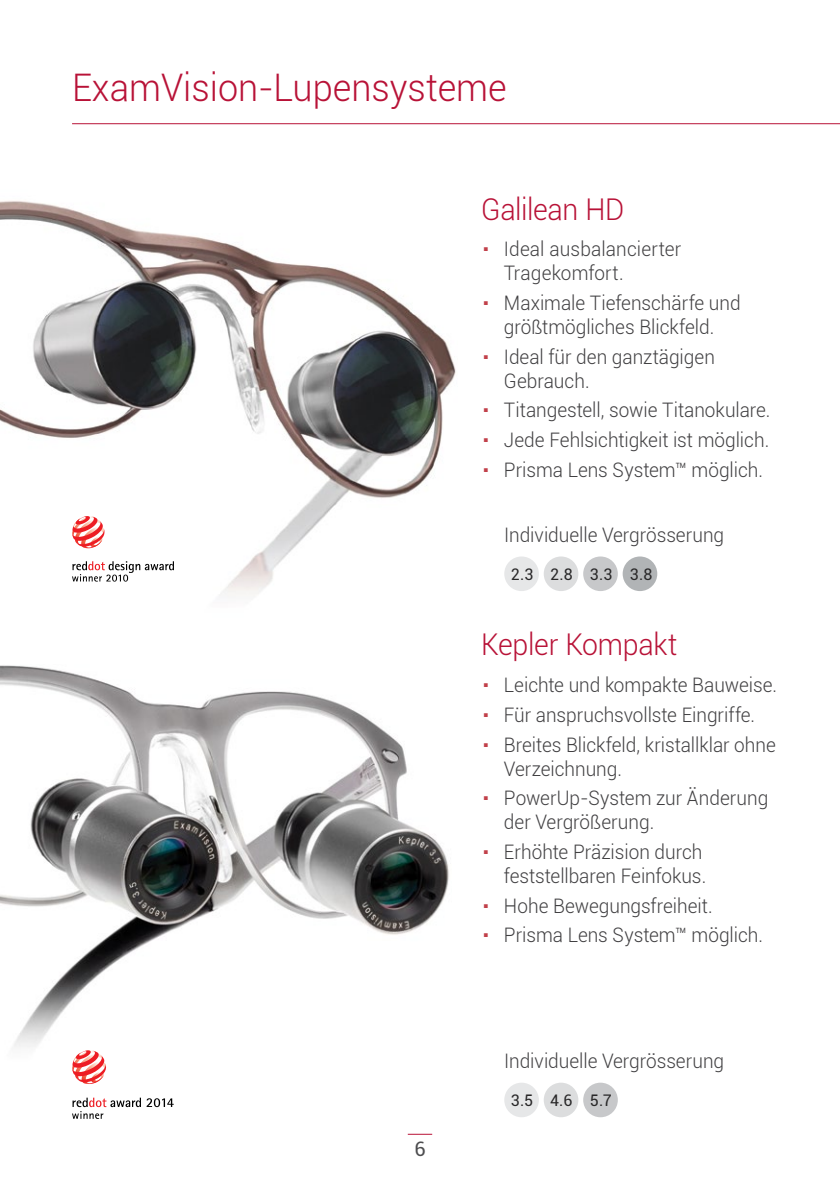
<style>
.page{position:relative;width:840px;height:1191px;background:#fff}
.page>*{position:absolute;margin:0;border:0;box-sizing:border-box;transform-origin:0 0}
.t1{font:300 38px "Roboto";color:#b81237;scale:.95 1}
.t2{font:300 30px "Roboto";letter-spacing:-.015em;color:#b81237;scale:.95 1}
.t3{font:300 20px/29.6px "Roboto";color:#414042;scale:.95 1}
.t4{font:20px "Roboto";color:#4d4d4f}
.t5{font:16px "Roboto";color:#292829}
</style>
<div class="page">
<svg style="left:407px;top:1134px;width:25px;height:1px"></svg>
<img style="left:0;top:665px;width:449px;height:382px">
<img style="left:0;top:201px;width:456px;height:395px">
<hr style="left:72px;top:123px;width:767px;height:1px;background:#b81237">
<div style="left:504px;top:556px;width:34px;height:35px;background:#e6e7e8;border-radius:50%"></div>
<div style="left:543px;top:556px;width:35px;height:35px;background:#dcddde;border-radius:50%"></div>
<div style="left:583px;top:556px;width:34px;height:35px;background:#c7c8ca;border-radius:50%"></div>
<div style="left:622px;top:556px;width:35px;height:35px;background:#b1b4b6;border-radius:50%"></div>
<div style="left:504px;top:1082px;width:34px;height:35px;background:#e6e7e8;border-radius:50%"></div>
<div style="left:543px;top:1082px;width:35px;height:35px;background:#dcddde;border-radius:50%"></div>
<div style="left:583px;top:1082px;width:34px;height:35px;background:#c7c8ca;border-radius:50%"></div>
<svg style="left:72px;top:516px;width:32px;height:32px"></svg>
<svg style="left:72px;top:561px;width:102px;height:20px"></svg>
<svg style="left:72px;top:1050px;width:34px;height:34px"></svg>
<svg style="left:72px;top:1097px;width:102px;height:22px"></svg>
<h1 class="t1" style="left:72px;top:61px;width:459px">ExamVision-Lupensysteme</h1>
<h2 class="t2" style="left:481px;top:188px;width:152px">Galilean HD</h2>
<p class="t3" style="left:503px;top:236px;width:188px;line-height:24px;text-indent:-23px"><sup>.</sup> Ideal ausbalancierter<br>Tragekomfort.</p>
<p class="t3" style="left:481px;top:290px;width:274px;line-height:24px;text-align:center"><sup>.</sup> Maximale Tiefenschärfe und größtmögliches Blickfeld.</p>
<p class="t3" style="left:503px;top:344px;width:223px;line-height:24px;text-indent:-23px"><sup>.</sup> Ideal für den ganztägigen<br>Gebrauch.</p>
<p class="t3" style="left:481px;top:395px;width:305px;text-align:justify"><sup>.</sup> Titangestell, sowie Titanokulare. <sup>.</sup> Jede Fehlsichtigkeit ist möglich. <sup>.</sup> Prisma Lens System™ möglich.</p>
<p class="t3" style="left:504px;top:519px;width:233px">Individuelle Vergrösserung</p>
<p class="t5" style="left:510px;top:562px;width:143px">2.3 2.8 3.3 3.8</p>
<h2 class="t2" style="left:481px;top:623px;width:208px">Kepler Kompakt</h2>
<p class="t3" style="left:481px;top:669px;width:312px"><sup>.</sup> Leichte und kompakte Bauweise. <sup>.</sup> Für anspruchsvollste Eingriffe.<br><sup>.</sup> Breites Blickfeld, kristallklar ohne</p>
<p class="t3" style="left:481px;top:753px;width:303px;text-indent:23px">Verzeichnung.<br><sup>.</sup> PowerUp-System zur Änderung</p>
<p class="t3" style="left:481px;top:806px;width:234px;text-indent:23px">der Vergrößerung.<br><sup>.</sup> Erhöhte Präzision durch</p>
<p class="t3" style="left:481px;top:860px;width:298px;text-indent:23px">feststellbaren Feinfokus.<br><sup>.</sup> Hohe Bewegungsfreiheit.<br><sup>.</sup> Prisma Lens System™ möglich.</p>
<p class="t3" style="left:504px;top:1045px;width:233px">Individuelle Vergrösserung</p>
<p class="t4" style="left:414px;top:1135px;width:13px">6</p>
<p class="t5" style="left:510px;top:1088px;width:102px">3.5 4.6 5.7</p>
</div>
